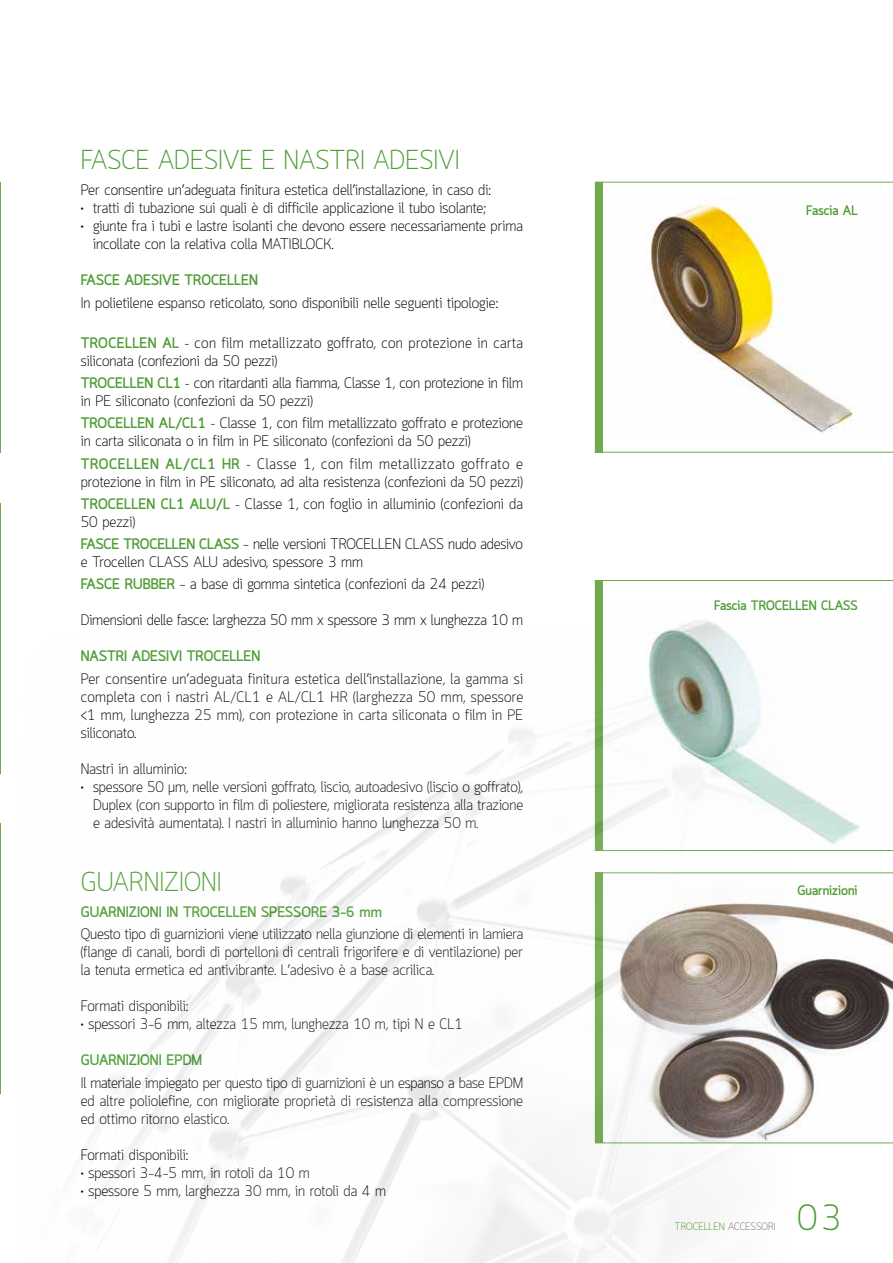
<style>
.page{position:relative;width:893px;height:1263px;background:#fff}
.page>*{position:absolute;margin:0;border:0;box-sizing:border-box;transform-origin:0 0}
.t1{font:300 36px "Quark";color:#4e9d34}
.t2{font:300 27px "Quark";color:#4e9d34}
.t3{font:300 15px/18px "Quark";color:#000}
.t4{font:700 15px "Quark";color:#4e9d34}
.t5{font:700 13.5px "Quark";color:#4e9d34}
.t6{font:300 10.5px "Quark";letter-spacing:-.005em;color:#4e9d34}
.s1{font-weight:700;color:#4e9d34}
.s2{color:#706f6f}
</style>
<div class="page">
<svg style="left:595px;top:182px;width:298px;height:271px"></svg>
<svg style="left:602px;top:580px;width:291px;height:271px"></svg>
<svg style="left:793px;top:872px;width:100px;height:271px"></svg>
<div style="left:595px;top:182px;width:7px;height:270px;background:#71a94d"></div>
<div style="left:595px;top:580px;width:7px;height:270px;background:#71a94d"></div>
<hr style="left:0;top:504px;width:1px;height:270px;background:#71a94d">
<hr style="left:0;top:824px;width:1px;height:270px;background:#71a94d">
<hr style="left:0;top:182px;width:1px;height:270px;background:#71a94d">
<img style="left:103px;top:619px;width:690px;height:644px">
<h2 class="t2" style="left:81px;top:144px;width:380px">FASCE ADESIVE E NASTRI ADESIVI</h2>
<p class="t3" style="left:81px;top:182px;width:412px">Per consentire un’adeguata finitura estetica dell’installazione, in caso di:</p>
<p class="t3" style="left:81px;top:200px;width:407px">• tratti di tubazione sui quali è di difficile applicazione il tubo isolante;</p>
<p class="t3" style="left:93px;top:218px;width:431px;text-indent:-12px">• giunte fra i tubi e lastre isolanti che devono essere necessariamente prima incollate con la relativa colla MATIBLOCK.</p>
<p class="t4" style="left:81px;top:271px;width:179px">FASCE ADESIVE TROCELLEN</p>
<p class="t3" style="left:81px;top:294px;width:419px">In polietilene espanso reticolato, sono disponibili nelle seguenti tipologie:</p>
<p class="t3" style="left:81px;top:335px;width:444px"><span class="s1">TROCELLEN AL</span> – con film metallizzato goffrato, con protezione in carta siliconata (confezioni da 50 pezzi)</p>
<p class="t3" style="left:81px;top:375px;width:444px"><span class="s1">TROCELLEN CL1</span> – con ritardanti alla fiamma, Classe 1, con protezione in film in PE siliconato (confezioni da 50 pezzi)</p>
<p class="t3" style="left:81px;top:415px;width:444px"><span class="s1">TROCELLEN AL/CL1</span> – Classe 1, con film metallizzato goffrato e protezione in carta siliconata o in film in PE siliconato (confezioni da 50 pezzi)</p>
<p class="t3" style="left:81px;top:455px;width:444px"><span class="s1">TROCELLEN AL/CL1 HR</span> – Classe 1, con film metallizzato goffrato e protezione in film in PE siliconato, ad alta resistenza (confezioni da 50 pezzi)</p>
<p class="t3" style="left:81px;top:496px;width:444px"><span class="s1">TROCELLEN CL1 ALU/L</span> – Classe 1, con foglio in alluminio (confezioni da<br>50 pezzi)</p>
<p class="t3" style="left:81px;top:536px;width:444px"><span class="s1">FASCE TROCELLEN CLASS</span> - nelle versioni TROCELLEN CLASS nudo adesivo e Trocellen CLASS ALU adesivo, spessore 3 mm</p>
<p class="t3" style="left:81px;top:576px;width:405px"><span class="s1">FASCE RUBBER</span> - a base di gomma sintetica (confezioni da 24 pezzi)</p>
<p class="t3" style="left:81px;top:612px;width:444px">Dimensioni delle fasce: larghezza 50 mm x spessore 3 mm x lunghezza 10 m</p>
<p class="t4" style="left:81px;top:647px;width:181px">NASTRI ADESIVI TROCELLEN</p>
<p class="t3" style="left:81px;top:670px;width:444px;text-align:justify">Per consentire un’adeguata finitura estetica dell’installazione, la gamma si completa con i nastri AL/CL1 e AL/CL1 HR (larghezza 50 mm, spessore &lt;1 mm, lunghezza 25 mm), con protezione in carta siliconata o film in PE siliconato.</p>
<p class="t3" style="left:81px;top:760px;width:108px">Nastri in alluminio:</p>
<p class="t3" style="left:93px;top:778px;width:432px;text-align:justify;text-indent:-12px">• spessore 50 μm, nelle versioni goffrato, liscio, autoadesivo (liscio o goffrato), Duplex (con supporto in film di poliestere, migliorata resistenza alla trazione e adesività aumentata). I nastri in alluminio hanno lunghezza 50 m.</p>
<h2 class="t2" style="left:81px;top:865px;width:143px">GUARNIZIONI</h2>
<p class="t4" style="left:81px;top:903px;width:303px">GUARNIZIONI IN TROCELLEN SPESSORE 3-6 mm</p>
<p class="t3" style="left:81px;top:926px;width:444px;text-align:justify">Questo tipo di guarnizioni viene utilizzato nella giunzione di elementi in lamiera (flange di canali, bordi di portelloni di centrali frigorifere e di ventilazione) per la tenuta ermetica ed antivibrante. L’adesivo è a base acrilica.</p>
<p class="t3" style="left:81px;top:998px;width:109px">Formati disponibili:</p>
<p class="t3" style="left:81px;top:1016px;width:384px">• spessori 3-6 mm, altezza 15 mm, lunghezza 10 m, tipi N e CL1</p>
<p class="t4" style="left:81px;top:1051px;width:123px">GUARNIZIONI EPDM</p>
<p class="t3" style="left:81px;top:1075px;width:444px;text-align:justify">Il materiale impiegato per questo tipo di guarnizioni è un espanso a base EPDM ed altre poliolefine, con migliorate proprietà di resistenza alla compressione ed ottimo ritorno elastico.</p>
<p class="t3" style="left:81px;top:1147px;width:109px">Formati disponibili:</p>
<p class="t3" style="left:81px;top:1165px;width:231px">• spessori 3-4-5 mm, in rotoli da 10 m</p>
<p class="t3" style="left:81px;top:1183px;width:307px">• spessore 5 mm, larghezza 30 mm, in rotoli da 4 m</p>
<p class="t5" style="left:806px;top:202px;width:53px">Fascia AL</p>
<p class="t5" style="left:714px;top:597px;width:145px">Fascia TROCELLEN CLASS</p>
<p class="t5" style="left:797px;top:882px;width:62px">Guarnizioni</p>
<p class="t6" style="left:675px;top:1220px;width:103px">TROCELLEN <span class="s2">ACCESSORI</span></p>
<h1 class="t1" style="left:797px;top:1197px;width:46px">03</h1>
</div>
